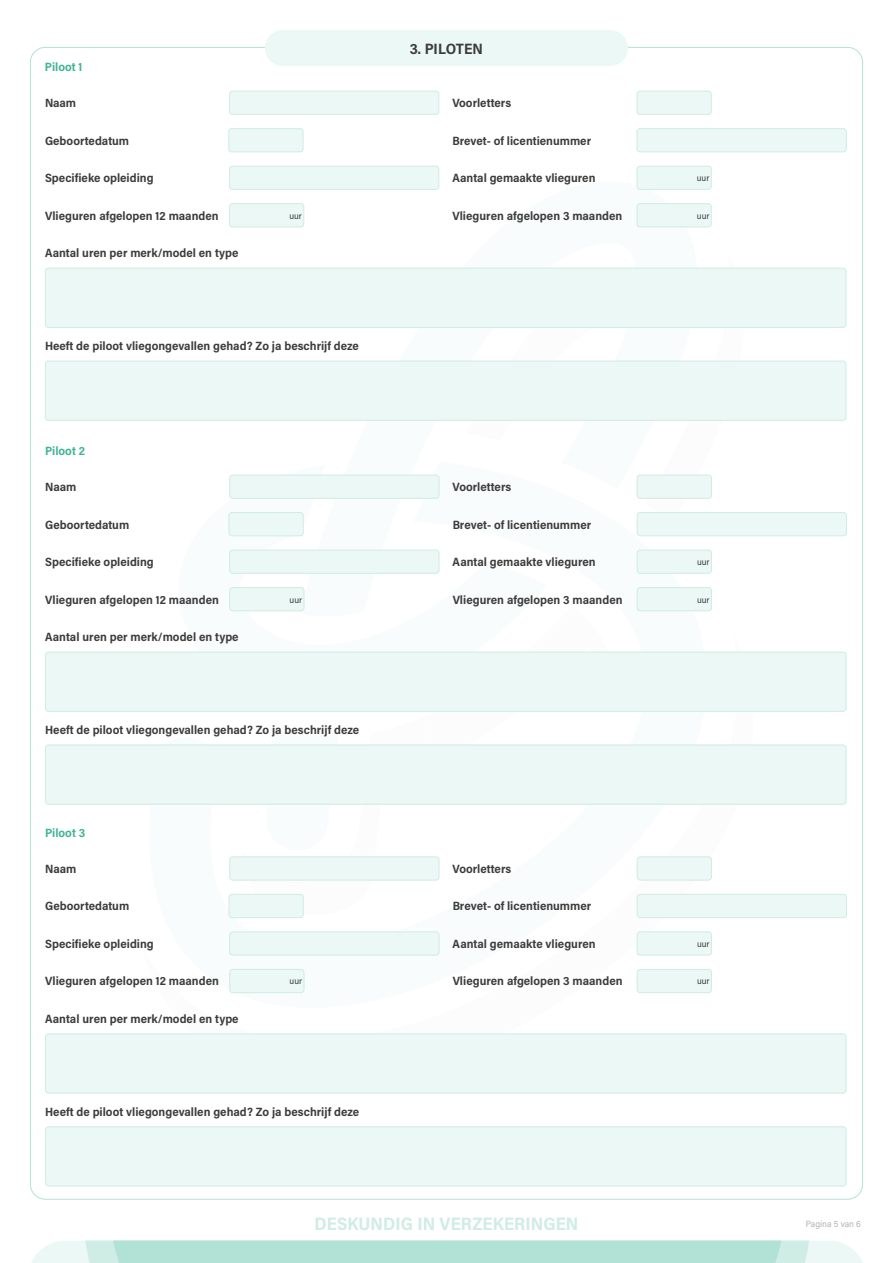
<style>
.page{position:relative;width:893px;height:1263px;background:#fff}
.page>*{position:absolute;margin:0;border:0;box-sizing:border-box;transform-origin:0 0}
.t1{font:700 18px "Acumin Pro Semi Cond";letter-spacing:.005em;color:#cfece5}
.t2{font:700 15px "Acumin Pro Semi Cond";color:#3c3c3b}
.t3{font:700 12px "Acumin Pro Semi Cond";color:#3c3c3b}
.t4{font:700 12px "Acumin Pro Semi Cond";color:#3fb498}
.t5{font:9px "Acumin Pro Semi Cond";color:#373a3b}
.t6{font:9px "Acumin Pro Semi Cond";color:#afb1b1}
</style>
<div class="page">
<svg style="left:139px;top:181px;width:567px;height:813px"></svg>
<svg style="left:31px;top:1240px;width:832px;height:23px;background:#bde5dc"></svg>
<div style="left:265px;top:30px;width:363px;height:36px;background:#ecf8f5;border-radius:18px"></div>
<div style="left:637px;top:91px;width:74px;height:23px;background:#ecf8f5;border-radius:3px"></div>
<div style="left:637px;top:91px;width:75px;height:24px;border:1px solid #cfece5;border-radius:3px"></div>
<div style="left:637px;top:475px;width:74px;height:23px;background:#ecf8f5;border-radius:3px"></div>
<div style="left:637px;top:475px;width:75px;height:24px;border:1px solid #cfece5;border-radius:3px"></div>
<div style="left:637px;top:857px;width:74px;height:23px;background:#ecf8f5;border-radius:3px"></div>
<div style="left:637px;top:856px;width:75px;height:24px;border:1px solid #cfece5;border-radius:3px"></div>
<div style="left:229px;top:129px;width:74px;height:23px;background:#ecf8f5;border-radius:3px"></div>
<div style="left:228px;top:128px;width:75px;height:24px;border:1px solid #cfece5;border-radius:3px"></div>
<div style="left:229px;top:513px;width:74px;height:23px;background:#ecf8f5;border-radius:3px"></div>
<div style="left:229px;top:512px;width:75px;height:24px;border:1px solid #cfece5;border-radius:3px"></div>
<div style="left:229px;top:894px;width:74px;height:24px;background:#ecf8f5;border-radius:3px"></div>
<div style="left:229px;top:894px;width:75px;height:24px;border:1px solid #cfece5;border-radius:3px"></div>
<div style="left:230px;top:91px;width:209px;height:23px;background:#ecf8f5;border-radius:3px"></div>
<div style="left:229px;top:91px;width:210px;height:24px;border:1px solid #cfece5;border-radius:3px"></div>
<div style="left:230px;top:475px;width:209px;height:23px;background:#ecf8f5;border-radius:3px"></div>
<div style="left:229px;top:475px;width:210px;height:24px;border:1px solid #cfece5;border-radius:3px"></div>
<div style="left:230px;top:857px;width:209px;height:23px;background:#ecf8f5;border-radius:3px"></div>
<div style="left:229px;top:856px;width:210px;height:24px;border:1px solid #cfece5;border-radius:3px"></div>
<div style="left:230px;top:166px;width:209px;height:23px;background:#ecf8f5;border-radius:3px"></div>
<div style="left:229px;top:166px;width:210px;height:24px;border:1px solid #cfece5;border-radius:3px"></div>
<div style="left:230px;top:550px;width:209px;height:23px;background:#ecf8f5;border-radius:3px"></div>
<div style="left:229px;top:550px;width:210px;height:24px;border:1px solid #cfece5;border-radius:3px"></div>
<div style="left:230px;top:932px;width:209px;height:23px;background:#ecf8f5;border-radius:3px"></div>
<div style="left:229px;top:931px;width:210px;height:24px;border:1px solid #cfece5;border-radius:3px"></div>
<div style="left:637px;top:129px;width:209px;height:23px;background:#ecf8f5;border-radius:3px"></div>
<div style="left:637px;top:128px;width:210px;height:24px;border:1px solid #cfece5;border-radius:3px"></div>
<div style="left:637px;top:513px;width:209px;height:23px;background:#ecf8f5;border-radius:3px"></div>
<div style="left:637px;top:512px;width:210px;height:24px;border:1px solid #cfece5;border-radius:3px"></div>
<div style="left:637px;top:894px;width:209px;height:24px;background:#ecf8f5;border-radius:3px"></div>
<div style="left:637px;top:894px;width:210px;height:24px;border:1px solid #cfece5;border-radius:3px"></div>
<div style="left:45px;top:268px;width:801px;height:59px;background:#ecf8f5;border-radius:3px"></div>
<div style="left:45px;top:268px;width:801px;height:60px;border:1px solid #cfece5;border-radius:3px"></div>
<div style="left:46px;top:652px;width:800px;height:59px;background:#ecf8f5;border-radius:3px"></div>
<div style="left:45px;top:652px;width:801px;height:60px;border:1px solid #cfece5;border-radius:3px"></div>
<div style="left:46px;top:1034px;width:800px;height:59px;background:#ecf8f5;border-radius:3px"></div>
<div style="left:45px;top:1033px;width:801px;height:60px;border:1px solid #cfece5;border-radius:3px"></div>
<div style="left:45px;top:361px;width:801px;height:59px;background:#ecf8f5;border-radius:3px"></div>
<div style="left:45px;top:361px;width:801px;height:60px;border:1px solid #cfece5;border-radius:3px"></div>
<div style="left:46px;top:745px;width:800px;height:59px;background:#ecf8f5;border-radius:3px"></div>
<div style="left:45px;top:744px;width:801px;height:60px;border:1px solid #cfece5;border-radius:3px"></div>
<div style="left:46px;top:1127px;width:800px;height:59px;background:#ecf8f5;border-radius:3px"></div>
<div style="left:45px;top:1126px;width:801px;height:60px;border:1px solid #cfece5;border-radius:3px"></div>
<div style="left:637px;top:166px;width:74px;height:23px;background:#ecf8f5;border-radius:3px"></div>
<div style="left:637px;top:166px;width:75px;height:24px;border:1px solid #cfece5;border-radius:3px"></div>
<div style="left:637px;top:550px;width:74px;height:23px;background:#ecf8f5;border-radius:3px"></div>
<div style="left:637px;top:550px;width:75px;height:24px;border:1px solid #cfece5;border-radius:3px"></div>
<div style="left:637px;top:932px;width:74px;height:23px;background:#ecf8f5;border-radius:3px"></div>
<div style="left:637px;top:931px;width:75px;height:24px;border:1px solid #cfece5;border-radius:3px"></div>
<div style="left:230px;top:204px;width:74px;height:23px;background:#ecf8f5;border-radius:3px"></div>
<div style="left:229px;top:203px;width:75px;height:24px;border:1px solid #cfece5;border-radius:3px"></div>
<div style="left:230px;top:588px;width:74px;height:23px;background:#ecf8f5;border-radius:3px"></div>
<div style="left:229px;top:587px;width:75px;height:24px;border:1px solid #cfece5;border-radius:3px"></div>
<div style="left:230px;top:969px;width:74px;height:24px;background:#ecf8f5;border-radius:3px"></div>
<div style="left:229px;top:969px;width:75px;height:24px;border:1px solid #cfece5;border-radius:3px"></div>
<div style="left:637px;top:204px;width:74px;height:23px;background:#ecf8f5;border-radius:3px"></div>
<div style="left:637px;top:203px;width:75px;height:24px;border:1px solid #cfece5;border-radius:3px"></div>
<div style="left:637px;top:588px;width:74px;height:23px;background:#ecf8f5;border-radius:3px"></div>
<div style="left:637px;top:587px;width:75px;height:24px;border:1px solid #cfece5;border-radius:3px"></div>
<div style="left:637px;top:969px;width:74px;height:24px;background:#ecf8f5;border-radius:3px"></div>
<div style="left:637px;top:969px;width:75px;height:24px;border:1px solid #cfece5;border-radius:3px"></div>
<p class="t4" style="left:45px;top:58px;width:39px">Piloot 1</p>
<p class="t3" style="left:45px;top:95px;width:33px">Naam</p>
<p class="t3" style="left:45px;top:132px;width:86px">Geboortedatum</p>
<p class="t3" style="left:45px;top:170px;width:110px">Specifieke opleiding</p>
<p class="t3" style="left:45px;top:207px;width:175px">Vlieguren afgelopen 12 maanden</p>
<p class="t3" style="left:45px;top:245px;width:195px">Aantal uren per merk/model en type</p>
<p class="t5" style="left:289px;top:209px;width:14px">uur</p>
<p class="t3" style="left:45px;top:337px;width:315px">Heeft de piloot vliegongevallen gehad? Zo ja beschrijf deze</p>
<p class="t4" style="left:45px;top:442px;width:41px">Piloot 2</p>
<p class="t3" style="left:45px;top:478px;width:33px">Naam</p>
<p class="t3" style="left:45px;top:516px;width:86px">Geboortedatum</p>
<p class="t3" style="left:45px;top:553px;width:110px">Specifieke opleiding</p>
<p class="t3" style="left:45px;top:591px;width:175px">Vlieguren afgelopen 12 maanden</p>
<p class="t3" style="left:45px;top:628px;width:195px">Aantal uren per merk/model en type</p>
<p class="t5" style="left:290px;top:593px;width:14px">uur</p>
<p class="t3" style="left:45px;top:721px;width:315px">Heeft de piloot vliegongevallen gehad? Zo ja beschrijf deze</p>
<p class="t4" style="left:45px;top:824px;width:42px">Piloot 3</p>
<p class="t3" style="left:45px;top:860px;width:33px">Naam</p>
<p class="t3" style="left:45px;top:898px;width:86px">Geboortedatum</p>
<p class="t3" style="left:45px;top:935px;width:110px">Specifieke opleiding</p>
<p class="t3" style="left:45px;top:973px;width:175px">Vlieguren afgelopen 12 maanden</p>
<p class="t3" style="left:45px;top:1010px;width:195px">Aantal uren per merk/model en type</p>
<p class="t5" style="left:290px;top:975px;width:14px">uur</p>
<p class="t3" style="left:45px;top:1103px;width:315px">Heeft de piloot vliegongevallen gehad? Zo ja beschrijf deze</p>
<p class="t2" style="left:410px;top:38px;width:75px">3. PILOTEN</p>
<p class="t3" style="left:452px;top:95px;width:60px">Voorletters</p>
<p class="t3" style="left:452px;top:132px;width:140px">Brevet- of licentienummer</p>
<p class="t3" style="left:452px;top:170px;width:145px">Aantal gemaakte vlieguren</p>
<p class="t3" style="left:452px;top:207px;width:171px">Vlieguren afgelopen 3 maanden</p>
<p class="t3" style="left:453px;top:478px;width:60px">Voorletters</p>
<p class="t3" style="left:453px;top:516px;width:140px">Brevet- of licentienummer</p>
<p class="t3" style="left:453px;top:553px;width:145px">Aantal gemaakte vlieguren</p>
<p class="t3" style="left:453px;top:591px;width:171px">Vlieguren afgelopen 3 maanden</p>
<p class="t3" style="left:453px;top:860px;width:60px">Voorletters</p>
<p class="t3" style="left:453px;top:898px;width:140px">Brevet- of licentienummer</p>
<p class="t3" style="left:453px;top:935px;width:145px">Aantal gemaakte vlieguren</p>
<p class="t3" style="left:453px;top:973px;width:171px">Vlieguren afgelopen 3 maanden</p>
<p class="t5" style="left:697px;top:172px;width:14px">uur</p>
<p class="t5" style="left:697px;top:209px;width:14px">uur</p>
<p class="t5" style="left:697px;top:556px;width:14px">uur</p>
<p class="t5" style="left:697px;top:593px;width:14px">uur</p>
<p class="t5" style="left:697px;top:937px;width:14px">uur</p>
<p class="t5" style="left:697px;top:975px;width:14px">uur</p>
<h1 class="t1" style="left:314px;top:1211px;width:265px">DESKUNDIG IN VERZEKERINGEN</h1>
<p class="t6" style="left:806px;top:1217px;width:57px">Pagina 5 van 6</p>
</div>
